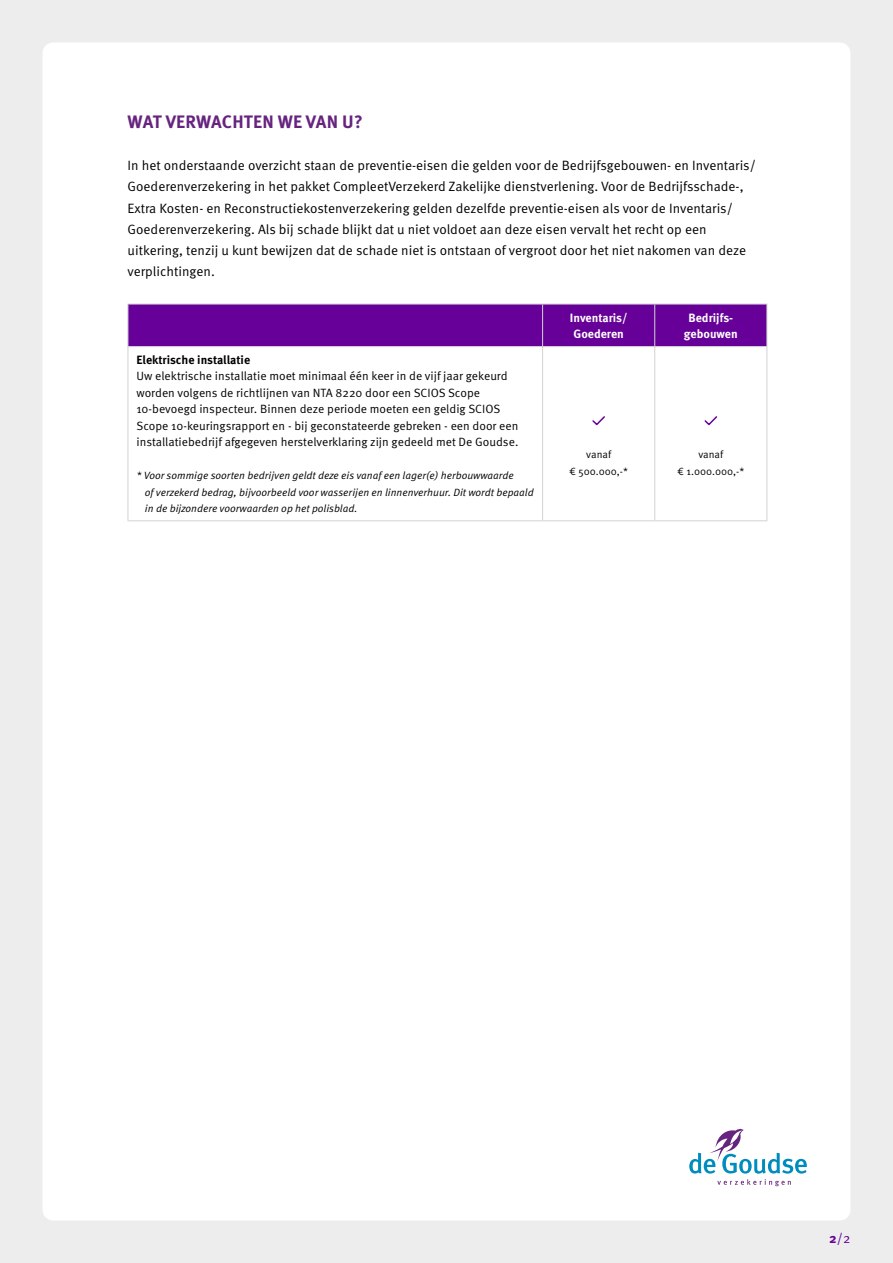
<style>
.page{position:relative;width:893px;height:1263px;background:#ededed}
.page>*{position:absolute;margin:0;border:0;box-sizing:border-box;transform-origin:0 0}
.t1{font:700 18px "Meta OT";letter-spacing:.005em;color:#66247f}
.t2{font:13.5px/21.3px "Meta OT Norm";color:#000}
.t3{font:13.5px "Meta OT Norm";color:#609}
.t4{font:12px/16.5px "Meta OT Norm";color:#000}
.t5{font:700 12px/16.5px "Meta OT";color:#fff}
.t6{font:700 12px "Meta OT";color:#000}
.t7{font:10.5px/16.5px "Meta OT Norm Ita";color:#000}
.t8{font:10.5px/16.5px "Meta OT Norm";color:#000;text-align:center}
.s1{font-family:"Meta OT";font-weight:700}
</style>
<div class="page">
<div style="left:43px;top:43px;width:807px;height:1177px;background:#fff;border-radius:11px"></div>
<div style="left:129px;top:305px;width:637px;height:41px;background:#609"></div>
<hr style="left:128px;top:346px;width:415px;height:1px;background:#d2d2d2">
<hr style="left:543px;top:346px;width:112px;height:1px;background:#d2d2d2">
<hr style="left:655px;top:346px;width:112px;height:1px;background:#d2d2d2">
<hr style="left:128px;top:347px;width:1px;height:173px;background:#d2d2d2">
<hr style="left:542px;top:347px;width:1px;height:173px;background:#d2d2d2">
<hr style="left:654px;top:347px;width:1px;height:173px;background:#d2d2d2">
<hr style="left:766px;top:347px;width:1px;height:173px;background:#d2d2d2">
<hr style="left:128px;top:520px;width:415px;height:1px;background:#d2d2d2">
<hr style="left:543px;top:520px;width:112px;height:1px;background:#d2d2d2">
<hr style="left:655px;top:520px;width:112px;height:1px;background:#d2d2d2">
<hr style="left:128px;top:304px;width:415px;height:1px;background:#d2d2d2">
<hr style="left:128px;top:304px;width:1px;height:42px;background:#d2d2d2">
<hr style="left:543px;top:304px;width:112px;height:1px;background:#d2d2d2">
<hr style="left:542px;top:304px;width:1px;height:42px;background:#d2d2d2">
<hr style="left:655px;top:304px;width:112px;height:1px;background:#d2d2d2">
<hr style="left:654px;top:304px;width:1px;height:42px;background:#d2d2d2">
<hr style="left:766px;top:304px;width:1px;height:42px;background:#d2d2d2">
<svg style="left:592px;top:416px;width:13px;height:10px"></svg>
<svg style="left:704px;top:416px;width:14px;height:10px"></svg>
<svg style="left:689px;top:1128px;width:118px;height:58px"></svg>
<h1 class="t1" style="left:128px;top:110px;width:237px">WAT VERWACHTEN WE VAN U?</h1>
<p class="t2" style="left:128px;top:155px;width:630px">In het onderstaande overzicht staan de preventie-eisen die gelden voor de Bedrijfsgebouwen- en Inventaris/ Goederenverzekering in het pakket CompleetVerzekerd Zakelijke dienstverlening. Voor de Bedrijfsschade-, Extra Kosten- en Reconstructiekostenverzekering gelden dezelfde preventie-eisen als voor de Inventaris/ Goederenverzekering. Als bij schade blijkt dat u niet voldoet aan deze eisen vervalt het recht op een uitkering, tenzij u kunt bewijzen dat de schade niet is ontstaan of vergroot door het niet nakomen van deze verplichtingen.</p>
<p class="t5" style="left:570px;top:309px;width:59px">Inventaris/<br>Goederen</p>
<p class="t5" style="left:684px;top:309px;width:55px;text-align:center">Bedrijfs&shy;gebouwen</p>
<p class="t6" style="left:136px;top:352px;width:115px">Elektrische installatie</p>
<p class="t4" style="left:136px;top:368px;width:383px">Uw elektrische installatie moet minimaal één keer in de vijf jaar gekeurd worden volgens de richtlijnen van NTA 8220 door een SCIOS Scope 10-bevoegd inspecteur. Binnen deze periode moeten een geldig SCIOS Scope 10-keuringsrapport en - bij geconstateerde gebreken - een door een installatiebedrijf afgegeven herstelverklaring zijn gedeeld met De Goudse.</p>
<p class="t7" style="left:145px;top:468px;width:390px;text-indent:-9px">* Voor sommige soorten bedrijven geldt deze eis vanaf een lager(e) herbouwwaarde<br>of verzekerd bedrag, bijvoorbeeld voor wasserijen en linnenverhuur. Dit wordt bepaald in de bijzondere voorwaarden op het polisblad.</p>
<p class="t8" style="left:569px;top:446px;width:60px">vanaf<br>€ 500.000,-*</p>
<p class="t8" style="left:677px;top:446px;width:69px">vanaf<br>€ 1.000.000,-*</p>
<p class="t3" style="left:829px;top:1230px;width:23px"><span class="s1">2</span>/2</p>
</div>
